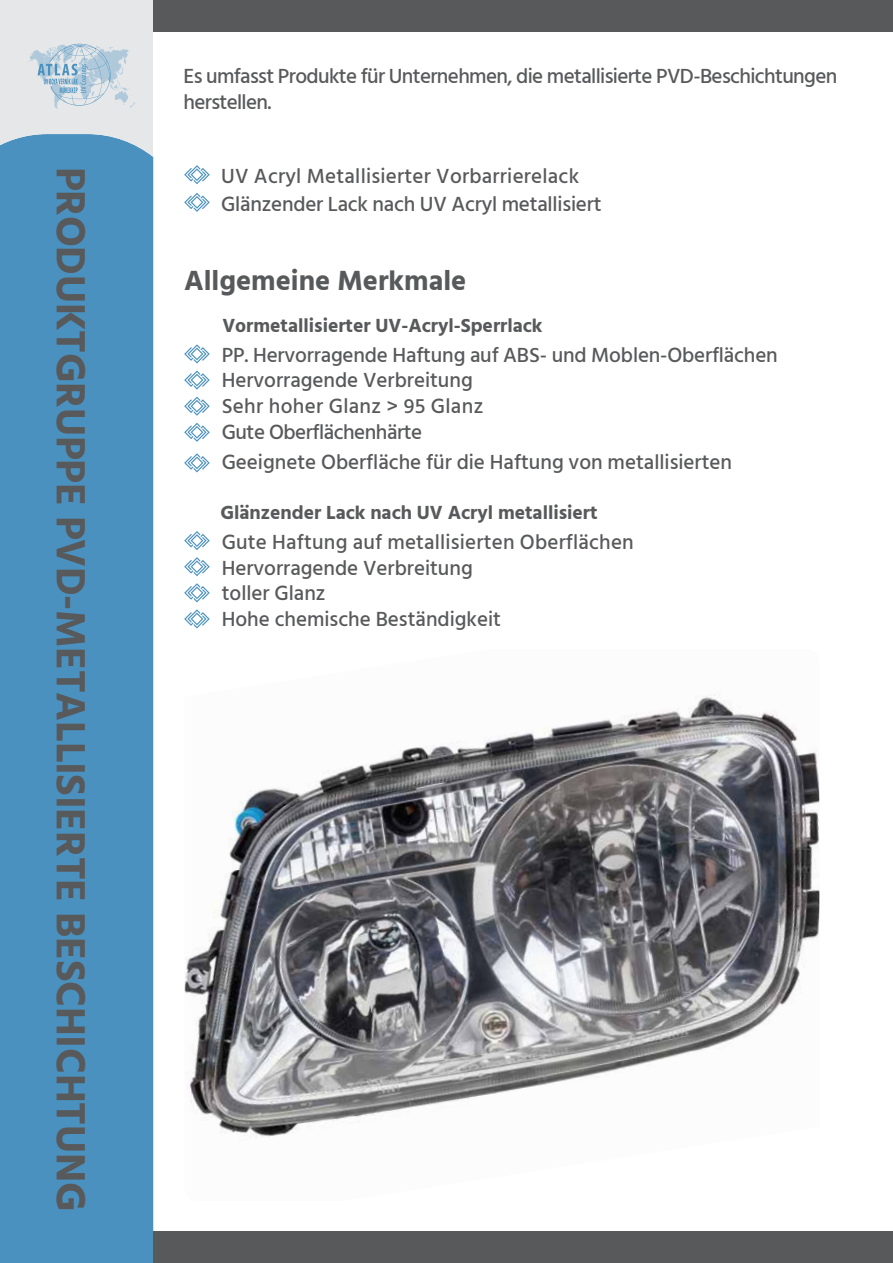
<style>
.page{position:relative;width:893px;height:1263px;background:#fff}
.page>*{position:absolute;margin:0;border:0;box-sizing:border-box;transform-origin:0 0}
.t1{font:700 42px "Hind Siliguri";letter-spacing:-.005em;color:#58595b}
.t2{font:700 28.5px "Hind Siliguri";color:#58595b}
.t3{font:500 21px/25.8px "Hind Siliguri";color:#58595b}
.t4{font:500 21px/25.5px "Hind Siliguri";letter-spacing:-.03em;color:#58595b}
.t5{font:700 19.5px "Hind Siliguri";color:#58595b}
</style>
<div class="page">
<div style="left:0;top:157px;width:153px;height:1106px;background:#4b91c0"></div>
<div style="left:153px;top:1231px;width:740px;height:32px;background:#58595b"></div>
<div style="left:153px;top:0;width:740px;height:31px;background:#58595b"></div>
<svg style="left:0;top:0;width:153px;height:157px;background:#cad7e1"></svg>
<svg style="left:184px;top:165px;width:26px;height:19px"></svg>
<svg style="left:184px;top:193px;width:26px;height:19px"></svg>
<svg style="left:184px;top:344px;width:26px;height:19px"></svg>
<svg style="left:184px;top:370px;width:26px;height:20px"></svg>
<svg style="left:184px;top:397px;width:26px;height:19px"></svg>
<svg style="left:184px;top:423px;width:26px;height:19px"></svg>
<svg style="left:184px;top:453px;width:26px;height:19px"></svg>
<svg style="left:184px;top:531px;width:26px;height:19px"></svg>
<svg style="left:184px;top:557px;width:26px;height:19px"></svg>
<svg style="left:184px;top:583px;width:26px;height:19px"></svg>
<svg style="left:184px;top:609px;width:26px;height:19px"></svg>
<img style="left:185px;top:694px;width:634px;height:443px">
<h1 class="t1" style="left:104px;top:167px;width:1046px;rotate:90deg">PRODUKTGRUPPE PVD-METALLISIERTE BESCHICHTUNG</h1>
<p class="t4" style="left:184px;top:65px;width:655px">Es umfasst Produkte für Unternehmen, die metallisierte PVD-Beschichtungen herstellen.</p>
<p class="t3" style="left:221px;top:162px;width:382px;line-height:28.7px">UV Acryl Metallisierter Vorbarrierelack<br>Glänzender Lack nach UV Acryl metallisiert</p>
<h2 class="t2" style="left:184px;top:258px;width:284px">Allgemeine Merkmale</h2>
<p class="t5" style="left:222px;top:311px;width:322px">Vormetallisierter UV-Acryl-Sperrlack</p>
<p class="t3" style="left:222px;top:343px;width:558px">PP. Hervorragende Haftung auf ABS- und Moblen-Oberflächen Hervorragende Verbreitung<br>Sehr hoher Glanz &gt; 95 Glanz<br>Gute Oberflächenhärte</p>
<p class="t3" style="left:222px;top:450px;width:512px">Geeignete Oberfläche für die Haftung von metallisierten</p>
<p class="t5" style="left:220px;top:497px;width:379px">Glänzender Lack nach UV Acryl metallisiert</p>
<p class="t3" style="left:222px;top:530px;width:414px">Gute Haftung auf metallisierten Oberflächen<br>Hervorragende Verbreitung<br>toller Glanz<br>Hohe chemische Beständigkeit</p>
</div>
